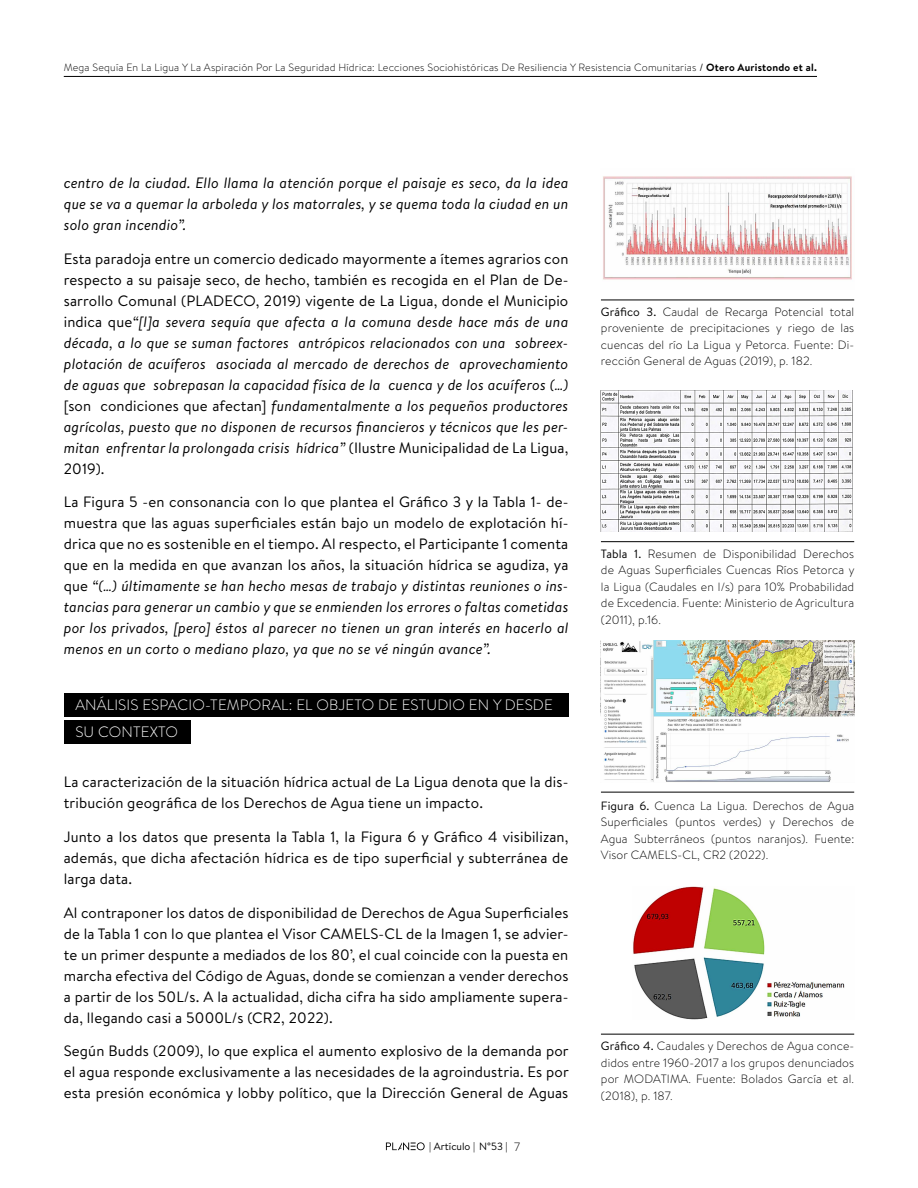
<style>
.page{position:relative;width:918px;height:1188px;background:#fff}
.page>*{position:absolute;margin:0;border:0;box-sizing:border-box;transform-origin:0 0}
.t1{font:15px/21px "Brandon Text";letter-spacing:.01em;color:#000;text-align:justify}
.t2{font:italic 15px/21px "Brandon Text";letter-spacing:.01em;color:#000;text-align:justify}
.t3{font:300 15px/27px "Brandon Text";letter-spacing:.01em;color:#fff}
.t4{font:300 12px/16.5px "Brandon Text";letter-spacing:.01em;color:#000;text-align:justify}
.t5{font:300 10.5px "Brandon Text";letter-spacing:.02em;color:#000}
.t6{font:10.5px "Brandon Text";color:#000}
.s1{font-weight:400}
.s2{font-weight:700}
.s3{font-style:normal}
.s4{font-style:italic}
.s5{font-weight:300;font-size:12px}
</style>
<div class="page">
<hr style="left:64px;top:76px;width:753px;height:1px;background:#000">
<svg style="left:386px;top:1142px;width:39px;height:8px"></svg>
<img style="left:603px;top:176px;width:249px;height:104px">
<img style="left:601px;top:390px;width:252px;height:142px">
<img style="left:603px;top:641px;width:251px;height:141px">
<img style="left:633px;top:887px;width:212px;height:132px">
<hr style="left:601px;top:300px;width:253px;height:1px;background:#000">
<hr style="left:601px;top:541px;width:253px;height:1px;background:#000">
<hr style="left:601px;top:792px;width:253px;height:1px;background:#000">
<hr style="left:601px;top:1034px;width:253px;height:1px;background:#000">
<div style="left:64px;top:693px;width:504px;height:24px;background:#000"></div>
<div style="left:64px;top:720px;width:126px;height:24px;background:#000"></div>
<p class="t5" style="left:64px;top:60px;width:755px">Mega Sequía En La Ligua Y La Aspiración Por La Seguridad Hídrica: Lecciones Sociohistóricas De Resiliencia Y Resistencia Comunitarias <span class="s1">/</span> <span class="s2">Otero Auristondo et al.</span></p>
<p class="t2" style="left:64px;top:172px;width:506px">centro de la ciudad. Ello llama la atención porque el paisaje es seco, da la idea que se va a quemar la arboleda y los matorrales, y se quema toda la ciudad en un solo gran incendio”.</p>
<p class="t2" style="left:64px;top:248px;width:506px"><span class="s3">Esta paradoja entre un comercio dedicado mayormente a ítemes agrarios con respecto a su paisaje seco, de hecho, también es recogida en el Plan de De&shy;sarrollo Comunal (PLADECO, 2019) vigente de La Ligua, donde el Municipio indica que</span>“[l]a severa sequía que afecta a la comuna desde hace más de una década, a lo que se suman factores antrópicos relacionados con una sobreex&shy;plotación de acuíferos asociada al mercado de derechos de aprovechamiento de aguas que sobrepasan la capacidad física de la cuenca y de los acuíferos (…) <span class="s3">[son condiciones que afectan]</span> fundamentalmente a los pequeños productores agrícolas, puesto que no disponen de recursos financieros y técnicos que les per&shy;mitan enfrentar la prolongada crisis hídrica” <span class="s3">(Ilustre Municipalidad de La Ligua, 2019).</span></p>
<p class="t1" style="left:64px;top:491px;width:506px">La Figura 5 -en consonancia con lo que plantea el Gráfico 3 y la Tabla 1- de&shy;muestra que las aguas superficiales están bajo un modelo de explotación hí&shy;drica que no es sostenible en el tiempo. Al respecto, el Participante 1 comenta que en la medida en que avanzan los años, la situación hídrica se agudiza, ya que <span class="s4">“(…) últimamente se han hecho mesas de trabajo y distintas reuniones o ins&shy;tancias para generar un cambio y que se enmienden los errores o faltas cometidas por los privados, [pero] éstos al parecer no tienen un gran interés en hacerlo al menos en un corto o mediano plazo, ya que no se vé ningún avance”.</span></p>
<p class="t3" style="left:75px;top:690px;width:479px">ANÁLISIS ESPACIO-TEMPORAL: EL OBJETO DE ESTUDIO EN Y DESDE<br>SU CONTEXTO</p>
<p class="t1" style="left:64px;top:771px;width:506px">La caracterización de la situación hídrica actual de La Ligua denota que la dis&shy;tribución geográfica de los Derechos de Agua tiene un impacto.</p>
<p class="t1" style="left:64px;top:826px;width:506px">Junto a los datos que presenta la Tabla 1, la Figura 6 y Gráfico 4 visibilizan, además, que dicha afectación hídrica es de tipo superficial y subterránea de larga data.</p>
<p class="t1" style="left:64px;top:901px;width:506px">Al contraponer los datos de disponibilidad de Derechos de Agua Superficiales de la Tabla 1 con lo que plantea el Visor CAMELS-CL de la Imagen 1, se advier&shy;te un primer despunte a mediados de los 80’, el cual coincide con la puesta en marcha efectiva del Código de Aguas, donde se comienzan a vender derechos a partir de los 50L/s. A la actualidad, dicha cifra ha sido ampliamente supera&shy;da, llegando casi a 5000L/s (CR2, 2022).</p>
<p class="t1" style="left:64px;top:1040px;width:507px">Según Budds (2009), lo que explica el aumento explosivo de la demanda por el agua responde exclusivamente a las necesidades de la agroindustria. Es por esta presión económica y lobby político, que la Dirección General de Aguas</p>
<p class="t6" style="left:429px;top:1139px;width:92px">| Artículo | N°53 | <span class="s5">7</span></p>
<p class="t4" style="left:601px;top:303px;width:255px"><span class="s1">Gráfico 3.</span> Caudal de Recarga Potencial total proveniente de precipitaciones y riego de las cuencas del río La Ligua y Petorca. Fuente: Di&shy;rección General de Aguas (2019), p. 182.</p>
<p class="t4" style="left:601px;top:545px;width:255px"><span class="s1">Tabla 1.</span> Resumen de Disponibilidad Derechos de Aguas Superficiales Cuencas Ríos Petorca y la Ligua (Caudales en l/s) para 10% Probabilidad de Excedencia. Fuente: Ministerio de Agricultura (2011), p.16.</p>
<p class="t4" style="left:601px;top:797px;width:255px"><span class="s1">Figura 6.</span> Cuenca La Ligua. Derechos de Agua Superficiales (puntos verdes) y Derechos de Agua Subterráneos (puntos naranjos). Fuente:<br>Visor CAMELS-CL, CR2 (2022).</p>
<p class="t4" style="left:601px;top:1037px;width:255px"><span class="s1">Gráfico 4.</span> Caudales y Derechos de Agua conce&shy;didos entre 1960-2017 a los grupos denunciados por MODATIMA. Fuente: Bolados García et al. (2018), p. 187.</p>
</div>
